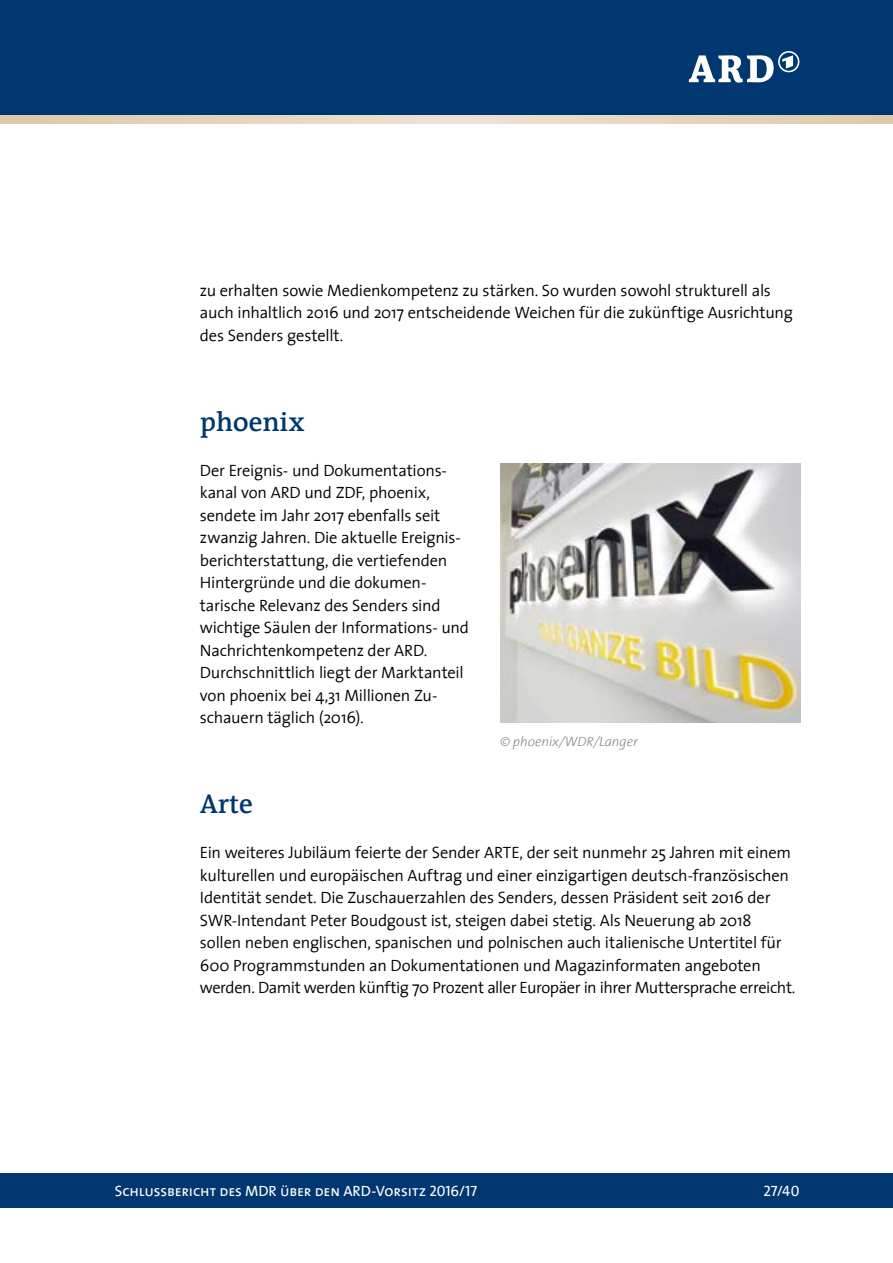
<style>
.page{position:relative;width:893px;height:1263px;background:#fff}
.page>*{position:absolute;margin:0;border:0;box-sizing:border-box;transform-origin:0 0}
.t1{font:600 27px "The Antiqua B6";color:#003770}
.t2{font:300 16.5px/22.5px "The Sans 4";letter-spacing:-.015em;color:#000}
.t3{font:15px "The Sans 5 Regular Caps";letter-spacing:-.01em;color:#fff}
.t4{font:italic 300 13.5px "The Sans B3";letter-spacing:-.005em;color:#878787}
</style>
<div class="page">
<div style="left:0;top:1174px;width:893px;height:34px;background:#003770"></div>
<svg style="left:1px;top:115px;width:892px;height:8px;background:#e5d5bd"></svg>
<div style="left:0;top:0;width:893px;height:115px;background:#003770"></div>
<svg style="left:689px;top:51px;width:110px;height:32px"></svg>
<img style="left:500px;top:464px;width:301px;height:258px">
<p class="t2" style="left:200px;top:278px;width:595px">zu erhalten sowie Medienkompetenz zu stärken. So wurden sowohl strukturell als auch inhaltlich 2016 und 2017 entscheidende Weichen für die zukünftige Ausrichtung des Senders gestellt.</p>
<h1 class="t1" style="left:200px;top:407px;width:106px">phoenix</h1>
<p class="t2" style="left:200px;top:458px;width:271px">Der Ereignis- und Dokumentations&shy;kanal von ARD und ZDF, phoenix, sendete im Jahr 2017 ebenfalls seit zwanzig Jahren. Die aktuelle Ereignis&shy;berichterstattung, die vertiefenden Hintergründe und die dokumen&shy;tarische Relevanz des Senders sind wichtige Säulen der Informations- und Nachrichtenkompetenz der ARD.<br>Durchschnittlich liegt der Marktanteil von phoenix bei 4,31 Millionen Zu&shy;schauern täglich (2016).</p>
<p class="t4" style="left:500px;top:734px;width:139px">© phoenix/WDR/Langer</p>
<h1 class="t1" style="left:200px;top:790px;width:55px">Arte</h1>
<p class="t2" style="left:200px;top:841px;width:597px">Ein weiteres Jubiläum feierte der Sender ARTE, der seit nunmehr 25 Jahren mit einem kulturellen und europäischen Auftrag und einer einzigartigen deutsch-französischen Identität sendet. Die Zuschauerzahlen des Senders, dessen Präsident seit 2016 der SWR-Intendant Peter Boudgoust ist, steigen dabei stetig. Als Neuerung ab 2018 sollen neben englischen, spanischen und polnischen auch italienische Untertitel für 600 Programmstunden an Dokumentationen und Magazinformaten angeboten werden. Damit werden künftig 70 Prozent aller Europäer in ihrer Muttersprache erreicht.</p>
<p class="t3" style="left:115px;top:1179px;width:364px">Schlussbericht des MDR über den ARD-Vorsitz 2016/17</p>
<p class="t3" style="left:763px;top:1179px;width:37px">27/40</p>
</div>
